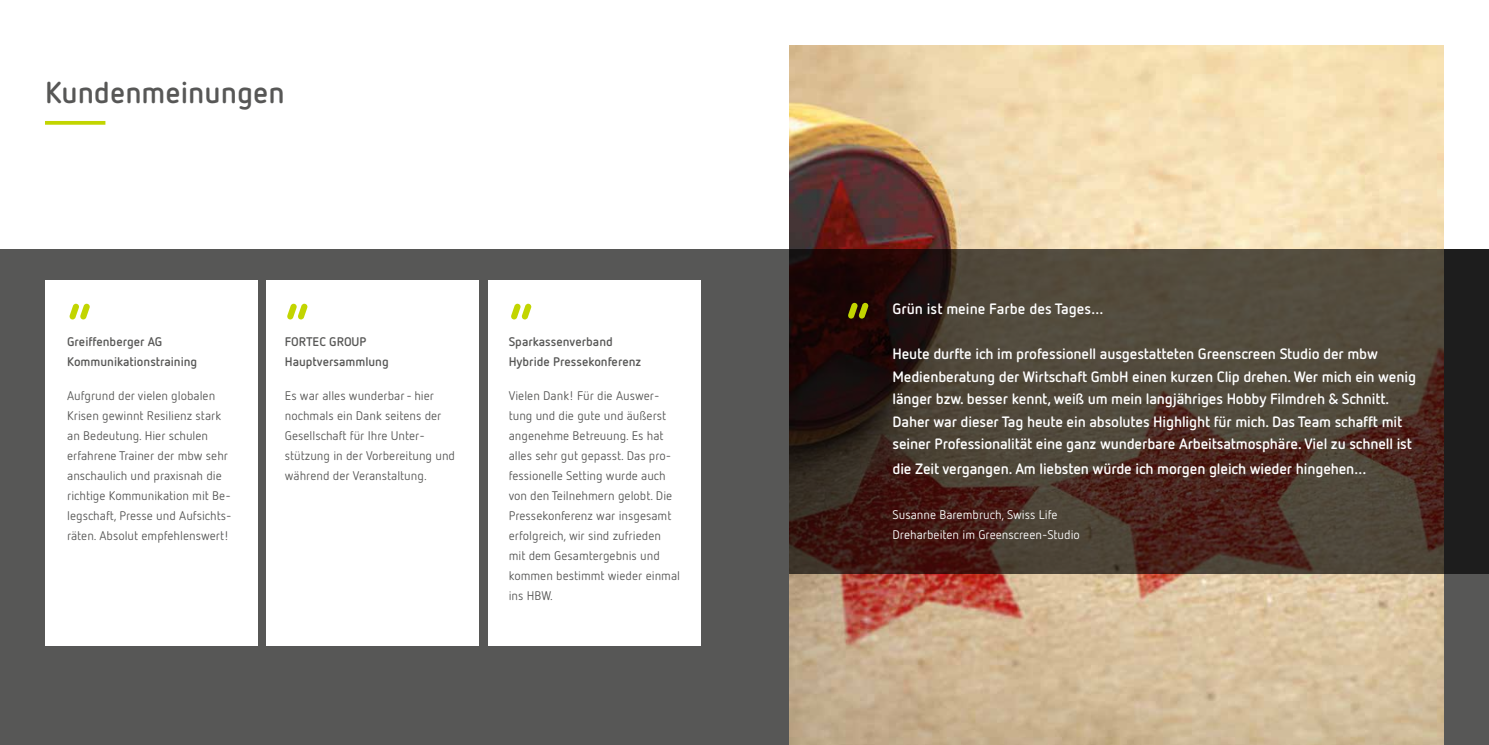
<style>
.page{position:relative;width:1489px;height:745px;background:#fff}
.page>*{position:absolute;margin:0;border:0;box-sizing:border-box;transform-origin:0 0}
.t1{font:700 60px "Netto OT";color:#c2d500}
.t2{font:700 30px "Netto OT";color:#575756}
.t3{font:700 15px/22.5px "Netto OT";letter-spacing:-.01em;color:#fff}
.t4{font:12.5px/20px "Netto OT";color:#575756}
.t5{font:700 12.5px/20px "Netto OT";color:#575756}
.t6{font:12.5px/20px "Netto OT";color:#fff}
</style>
<div class="page">
<div style="left:0;top:249px;width:1488px;height:495px;background:#575756"></div>
<svg style="left:45px;top:121px;width:60px;height:4px"></svg>
<img style="left:789px;top:45px;width:654px;height:699px">
<svg style="left:789px;top:249px;width:699px;height:324px;background:#44342a"></svg>
<div style="left:45px;top:280px;width:213px;height:365px;background:#fff"></div>
<div style="left:266px;top:280px;width:212px;height:365px;background:#fff"></div>
<div style="left:488px;top:280px;width:212px;height:365px;background:#fff"></div>
<h2 class="t2" style="left:45px;top:73px;width:241px">Kundenmeinungen</h2>
<h1 class="t1" style="left:67px;top:287px;width:26px">“</h1>
<p class="t5" style="left:67px;top:330px;width:97px">Greiffenberger AG</p>
<p class="t5" style="left:67px;top:350px;width:132px">Kommunikationstraining</p>
<h1 class="t1" style="left:285px;top:287px;width:26px">“</h1>
<h1 class="t1" style="left:508px;top:287px;width:26px">“</h1>
<p class="t5" style="left:285px;top:330px;width:105px">FORTEC GROUP<br>Hauptversammlung</p>
<p class="t5" style="left:508px;top:330px;width:134px">Sparkassenverband<br>Hybride Pressekonferenz</p>
<p class="t4" style="left:67px;top:385px;width:166px">Aufgrund der vielen globalen<br>Krisen gewinnt Resilienz stark an Bedeutung. Hier schulen erfahrene Trainer der mbw sehr anschaulich und praxisnah die richtige Kommunikation mit Be&shy;legschaft, Presse und Aufsichts&shy;räten. Absolut empfehlenswert!</p>
<p class="t4" style="left:285px;top:385px;width:172px">Es war alles wunderbar - hier nochmals ein Dank seitens der<br>Gesellschaft für Ihre Unter&shy;stützung in der Vorbereitung und während der Veranstaltung.</p>
<p class="t4" style="left:508px;top:385px;width:173px">Vielen Dank! Für die Auswer&shy;tung und die gute und äußerst angenehme Betreuung. Es hat alles sehr gut gepasst. Das pro&shy;fessionelle Setting wurde auch von den Teilnehmern gelobt. Die<br>Pressekonferenz war insgesamt erfolgreich, wir sind zufrieden mit dem Gesamtergebnis und kommen bestimmt wieder einmal ins HBW.</p>
<h1 class="t1" style="left:845px;top:286px;width:26px">“</h1>
<p class="t3" style="left:892px;top:297px;width:213px">Grün ist meine Farbe des Tages…</p>
<p class="t3" style="left:892px;top:342px;width:525px">Heute durfte ich im professionell ausgestatteten Greenscreen Studio der mbw Medienberatung der Wirtschaft GmbH einen kurzen Clip drehen. Wer mich ein wenig länger bzw. besser kennt, weiß um mein langjähriges Hobby Filmdreh &amp; Schnitt.<br>Daher war dieser Tag heute ein absolutes Highlight für mich. Das Team schafft mit seiner Professionalität eine ganz wunderbare Arbeitsatmosphäre. Viel zu schnell ist</p>
<p class="t3" style="left:892px;top:457px;width:476px">die Zeit vergangen. Am liebsten würde ich morgen gleich wieder hingehen…</p>
<p class="t6" style="left:892px;top:504px;width:189px">Susanne Barembruch, Swiss Life<br>Dreharbeiten im Greenscreen-Studio</p>
</div>
